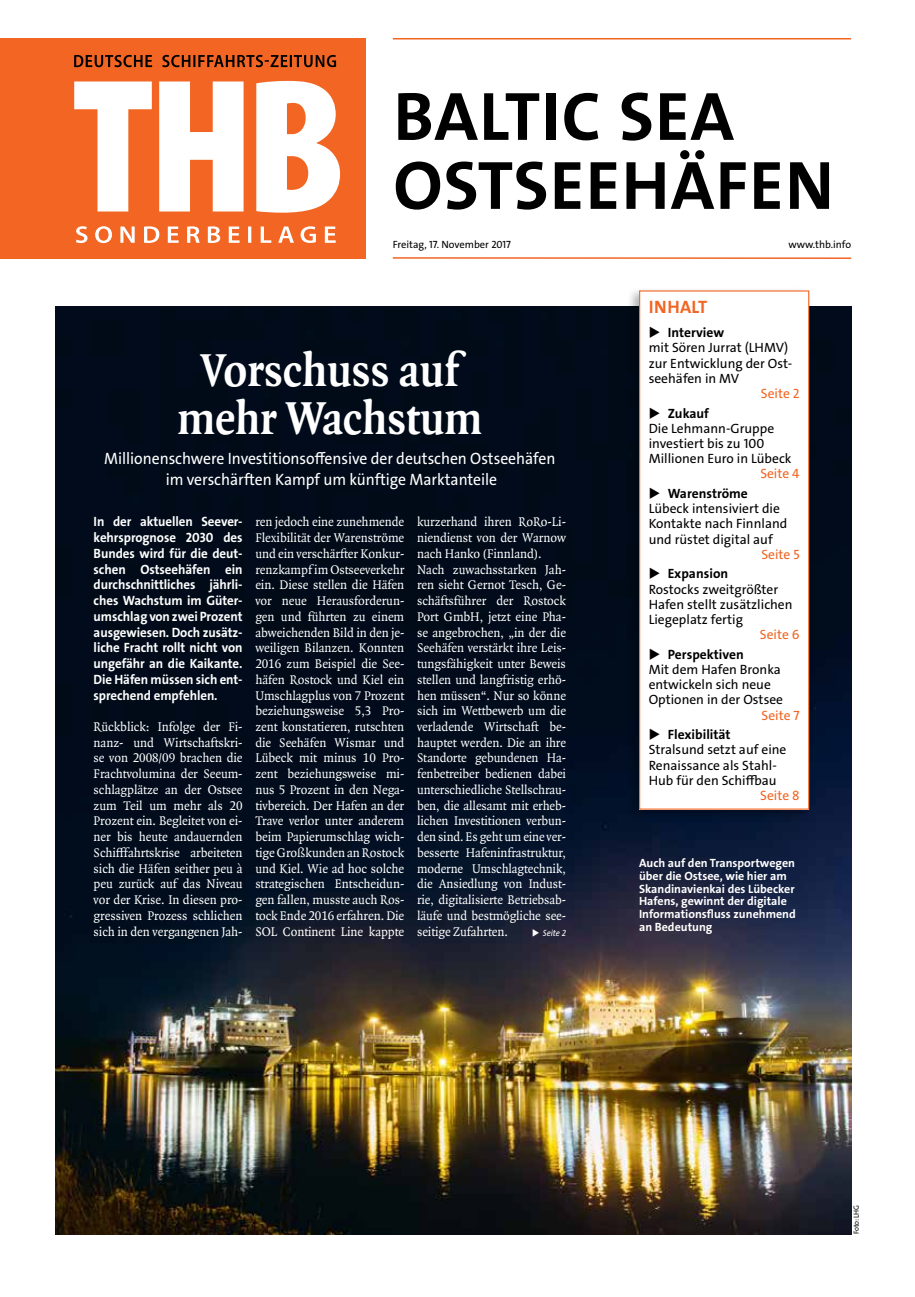
<style>
.page{position:relative;width:915px;height:1297px;background:#fff}
.page>*{position:absolute;margin:0;border:0;box-sizing:border-box;transform-origin:0 0}
.t1{font:700 69px/69px "The Sans Os F";letter-spacing:.02em;color:#000}
.t2{font:700 49.5px/48px "Quadraat OT";letter-spacing:-.005em;color:#fff;text-align:center;scale:.93 1}
.t3{font:700 18px "The Sans Os F";letter-spacing:.015em;color:#f26522}
.t4{font:16.5px/21px "The Sans Os F";letter-spacing:-.005em;color:#fff;text-align:center;scale:.95 1}
.t5{font:13.5px/15.8px "Quadraat OT";letter-spacing:-.005em;color:#fff;text-align:justify;scale:.96 1}
.t6{font:13.5px/15.3px "The Sans Os F";color:#000}
.t7{font:700 13.5px/15.8px "The Sans Os F";letter-spacing:-.005em;color:#fff;text-align:justify;scale:.96 1}
.t8{font:700 13.5px "The Sans Os F";color:#000}
.t9{font:13.5px "The Sans Os F";color:#f26522}
.t10{font:700 12px/12.8px "The Sans Os F";color:#fff}
.t11{font:10.5px "The Sans Os F";color:#000}
.t12{font:italic 9px "The Sans Os F";letter-spacing:-.005em;color:#fff;scale:.95 1}
.t13{font:7.5px "The Sans Os F";letter-spacing:-.005em;color:#000;scale:.95 1}
</style>
<div class="page">
<hr style="left:392px;top:257px;width:458px;height:2px;background:#f26522">
<hr style="left:392px;top:38px;width:458px;height:2px;background:#f26522">
<div style="left:0;top:38px;width:366px;height:221px;background:#f26522"></div>
<svg style="left:74px;top:81px;width:266px;height:132px"></svg>
<svg style="left:74px;top:55px;width:262px;height:12px"></svg>
<svg style="left:76px;top:226px;width:259px;height:17px"></svg>
<img style="left:55px;top:306px;width:795px;height:928px">
<div style="left:626px;top:287px;width:186px;height:535px;background:#000;opacity:.3"></div>
<div style="left:639px;top:291px;width:169px;height:518px;background:#fff"></div>
<div style="left:639px;top:290px;width:170px;height:520px;border:1px solid #f26522"></div>
<svg style="left:533px;top:928px;width:6px;height:8px"></svg>
<h1 class="t1" style="left:393px;top:83px;width:442px">BALTIC SEA<br>OSTSEEHÄFEN</h1>
<p class="t11" style="left:392px;top:238px;width:120px">Freitag, 17. November 2017</p>
<p class="t11" style="left:788px;top:238px;width:64px">www.thb.info</p>
<h2 class="t2" style="left:177px;top:347px;width:329px">Vorschuss auf mehr Wachstum</h2>
<p class="t4" style="left:104px;top:448px;width:476px">Millionenschwere Investitionsoffensive der deutschen Ostseehäfen im verschärften Kampf um künftige Marktanteile</p>
<p class="t7" style="left:94px;top:514px;width:157px">In der aktuellen Seever&shy;kehrsprognose 2030 des Bundes wird für die deut&shy;schen Ostseehäfen ein durchschnittliches jährli&shy;ches Wachstum im Güter&shy;umschlag von zwei Prozent ausgewiesen. Doch zusätz&shy;liche Fracht rollt nicht von ungefähr an die Kaikante.<br>Die Häfen müssen sich ent&shy;sprechend empfehlen.</p>
<p class="t5" style="left:94px;top:719px;width:157px">Rückblick: Infolge der Fi&shy;nanz- und Wirtschaftskri&shy;se von 2008/09 brachen die Frachtvolumina der Seeum&shy;schlagplätze an der Ostsee zum Teil um mehr als 20<br>Prozent ein. Begleitet von ei&shy;ner bis heute andauernden Schifffahrtskrise arbeiteten sich die Häfen seither peu à peu zurück auf das Niveau vor der Krise. In diesen pro&shy;gressiven Prozess schlichen sich in den vergangenen Jah-</p>
<p class="t5" style="left:255px;top:514px;width:157px">ren jedoch eine zunehmende Flexibilität der Warenströme und ein verschärfter Konkur&shy;renzkampf im Ostseeverkehr ein. Diese stellen die Häfen vor neue Herausforderun&shy;gen und führten zu einem abweichenden Bild in den je&shy;weiligen Bilanzen. Konnten 2016 zum Beispiel die See&shy;häfen Rostock und Kiel ein Umschlagplus von 7 Prozent beziehungsweise 5,3 Pro&shy;zent konstatieren, rutschten die Seehäfen Wismar und Lübeck mit minus 10 Pro&shy;zent beziehungsweise mi&shy;nus 5 Prozent in den Nega&shy;tivbereich. Der Hafen an der Trave verlor unter anderem beim Papierumschlag wich&shy;tige Großkunden an Rostock und Kiel. Wie ad hoc solche strategischen Entscheidun&shy;gen fallen, musste auch Ros&shy;tock Ende 2016 erfahren. Die SOL Continent Line kappte</p>
<p class="t5" style="left:417px;top:514px;width:157px;text-align:left">kurzerhand ihren RoRo-Li&shy;niendienst von der Warnow nach Hanko (Finnland).<br>Nach zuwachsstarken Jah&shy;ren sieht Gernot Tesch, Ge&shy;schäftsführer der Rostock<br>Port GmbH, jetzt eine Pha&shy;se angebrochen, „in der die<br>Seehäfen verstärkt ihre Leis&shy;tungsfähigkeit unter Beweis stellen und langfristig erhö&shy;hen müssen“. Nur so könne sich im Wettbewerb um die verladende Wirtschaft be&shy;hauptet werden. Die an ihre<br>Standorte gebundenen Ha&shy;fenbetreiber bedienen dabei unterschiedliche Stellschrau&shy;ben, die allesamt mit erheb&shy;lichen Investitionen verbun&shy;den sind. Es geht um eine ver&shy;besserte Hafeninfrastruktur, moderne Umschlagtechnik, die Ansiedlung von Indust&shy;rie, digitalisierte Betriebsab&shy;läufe und bestmögliche see&shy;seitige Zufahrten.</p>
<p class="t12" style="left:542px;top:927px;width:26px">Seite 2</p>
<h3 class="t3" style="left:648px;top:296px;width:60px">INHALT</h3>
<p class="t8" style="left:667px;top:324px;width:58px">Interview</p>
<p class="t6" style="left:648px;top:340px;width:145px">mit Sören Jurrat (LHMV) zur Entwicklung der Ost&shy;seehäfen in MV</p>
<p class="t9" style="left:760px;top:385px;width:40px">Seite 2</p>
<p class="t8" style="left:667px;top:404px;width:43px">Zukauf</p>
<p class="t6" style="left:648px;top:421px;width:144px">Die Lehmann-Gruppe investiert bis zu 100<br>Millionen Euro in Lübeck</p>
<p class="t9" style="left:760px;top:465px;width:41px">Seite 4</p>
<p class="t8" style="left:667px;top:485px;width:81px">Warenströme</p>
<p class="t6" style="left:648px;top:501px;width:140px">Lübeck intensiviert die<br>Kontakte nach Finnland und rüstet digital auf</p>
<p class="t9" style="left:761px;top:546px;width:40px">Seite 5</p>
<p class="t8" style="left:667px;top:565px;width:62px">Expansion</p>
<p class="t6" style="left:648px;top:581px;width:145px">Rostocks zweitgrößter<br>Hafen stellt zusätzlichen<br>Liegeplatz fertig</p>
<p class="t9" style="left:759px;top:626px;width:41px">Seite 6</p>
<p class="t8" style="left:667px;top:645px;width:77px">Perspektiven</p>
<p class="t6" style="left:648px;top:662px;width:136px">Mit dem Hafen Bronka entwickeln sich neue<br>Optionen in der Ostsee</p>
<p class="t9" style="left:761px;top:706px;width:40px">Seite 7</p>
<p class="t8" style="left:667px;top:726px;width:64px">Flexibilität</p>
<p class="t6" style="left:648px;top:742px;width:139px">Stralsund setzt auf eine<br>Renaissance als Stahl-<br>Hub für den Schiffbau</p>
<p class="t9" style="left:760px;top:787px;width:41px">Seite 8</p>
<p class="t10" style="left:639px;top:857px;width:158px">Auch auf den Transportwegen über die Ostsee, wie hier am<br>Skandinavienkai des Lübecker<br>Hafens, gewinnt der digitale<br>Informationsfluss zunehmend an Bedeutung</p>
<p class="t13" style="left:851px;top:1234px;width:33px;rotate:-90deg">Foto: LHG</p>
</div>
